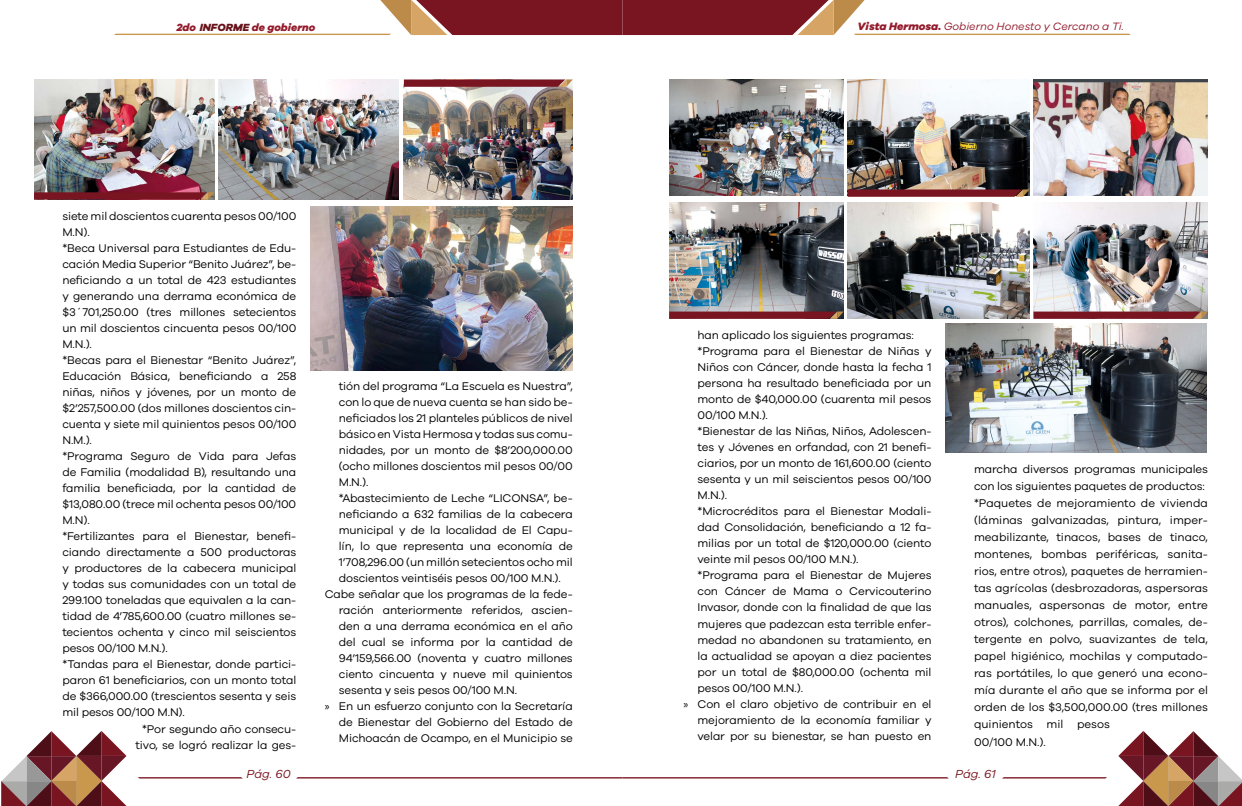
<style>
.page{position:relative;width:1242px;height:806px;background:#fff}
.page>*{position:absolute;margin:0;border:0;box-sizing:border-box;transform-origin:0 0}
.t1{font:italic 12px "Galano Grotesque";color:#791520}
.t2{font:11.5px/17.1px "Galano Grotesque";letter-spacing:-.01em;color:#000}
.t3{font:italic 11px "Galano Grotesque";color:#931a2b}
.t4{font:italic 800 10.7px "Galano Grotesque";color:#931a2b}
.s1{color:#671119}
.s2{font-weight:800}
.s3{font-family:"Myriad Pro"}
</style>
<div class="page">
<svg style="left:1px;top:731px;width:125px;height:75px"></svg>
<svg style="left:138px;top:777px;width:104px;height:1px"></svg>
<svg style="left:114px;top:0;width:1016px;height:35px"></svg>
<svg style="left:1118px;top:731px;width:124px;height:74px"></svg>
<svg style="left:1002px;top:777px;width:105px;height:1px"></svg>
<svg style="left:296px;top:777px;width:652px;height:1px"></svg>
<img style="left:34px;top:79px;width:180px;height:121px">
<img style="left:219px;top:79px;width:180px;height:121px">
<img style="left:404px;top:87px;width:169px;height:113px">
<img style="left:310px;top:206px;width:263px;height:164px">
<img style="left:1033px;top:79px;width:175px;height:117px">
<img style="left:669px;top:79px;width:174px;height:117px">
<img style="left:945px;top:323px;width:261px;height:129px">
<img style="left:669px;top:202px;width:174px;height:109px">
<img style="left:847px;top:202px;width:182px;height:116px">
<img style="left:1033px;top:202px;width:175px;height:109px">
<img style="left:847px;top:79px;width:182px;height:110px">
<svg style="left:404px;top:79px;width:169px;height:8px"></svg>
<svg style="left:34px;top:192px;width:180px;height:7px"></svg>
<svg style="left:847px;top:189px;width:182px;height:8px"></svg>
<svg style="left:669px;top:311px;width:174px;height:7px"></svg>
<svg style="left:1033px;top:311px;width:175px;height:7px"></svg>
<p class="t4" style="left:176px;top:20px;width:140px">2do <span class="s1">INFORME</span> de gobierno</p>
<p class="t3" style="left:857px;top:20px;width:268px"><span class="s2">Vista Hermosa.</span> Gobierno Honesto y Cercano a Ti.</p>
<p class="t2" style="left:62px;top:207px;width:235px">siete mil doscientos cuarenta pesos 00/100</p>
<p class="t2" style="left:62px;top:223px;width:29px">M.N).</p>
<p class="t2" style="left:62px;top:239px;width:235px">*Beca Universal para Estudiantes de Edu-</p>
<p class="t2" style="left:62px;top:255px;width:235px">cación Media Superior “Benito Juárez”, be-</p>
<p class="t2" style="left:62px;top:271px;width:235px">neficiando a un total de 423 estudiantes</p>
<p class="t2" style="left:62px;top:287px;width:235px">y generando una derrama económica de</p>
<p class="t2" style="left:62px;top:303px;width:235px">$3´701,250.00 (tres millones setecientos</p>
<p class="t2" style="left:62px;top:319px;width:235px">un mil doscientos cincuenta pesos 00/100</p>
<p class="t2" style="left:62px;top:335px;width:31px">M.N.).</p>
<p class="t2" style="left:62px;top:351px;width:235px">*Becas para el Bienestar “Benito Juárez”,</p>
<p class="t2" style="left:62px;top:367px;width:235px">Educación Básica, beneficiando a 258</p>
<p class="t2" style="left:62px;top:383px;width:235px">niñas, niños y jóvenes, por un monto de</p>
<p class="t2" style="left:62px;top:399px;width:235px">$2’257,500.00 (dos millones doscientos cin-</p>
<p class="t2" style="left:62px;top:415px;width:235px">cuenta y siete mil quinientos pesos 00/100</p>
<p class="t2" style="left:62px;top:431px;width:31px">N.M.).</p>
<p class="t2" style="left:62px;top:447px;width:235px">*Programa Seguro de Vida para Jefas</p>
<p class="t2" style="left:62px;top:463px;width:235px">de Familia (modalidad B), resultando una</p>
<p class="t2" style="left:62px;top:479px;width:235px">familia beneficiada, por la cantidad de</p>
<p class="t2" style="left:62px;top:495px;width:235px">$13,080.00 (trece mil ochenta pesos 00/100</p>
<p class="t2" style="left:62px;top:511px;width:29px">M.N).</p>
<p class="t2" style="left:62px;top:527px;width:235px">*Fertilizantes para el Bienestar, benefi-</p>
<p class="t2" style="left:62px;top:543px;width:235px">ciando directamente a 500 productoras</p>
<p class="t2" style="left:62px;top:559px;width:235px">y productores de la cabecera municipal</p>
<p class="t2" style="left:62px;top:575px;width:235px">y todas sus comunidades con un total de</p>
<p class="t2" style="left:62px;top:591px;width:235px">299.100 toneladas que equivalen a la can-</p>
<p class="t2" style="left:62px;top:607px;width:235px">tidad de 4’785,600.00 (cuatro millones se-</p>
<p class="t2" style="left:62px;top:623px;width:235px">tecientos ochenta y cinco mil seiscientos</p>
<p class="t2" style="left:62px;top:639px;width:107px">pesos 00/100 M.N.).</p>
<p class="t2" style="left:62px;top:655px;width:235px">*Tandas para el Bienestar, donde partici-</p>
<p class="t2" style="left:62px;top:671px;width:235px">paron 61 beneficiarios, con un monto total</p>
<p class="t2" style="left:62px;top:687px;width:235px">de $366,000.00 (trescientos sesenta y seis</p>
<p class="t2" style="left:62px;top:703px;width:124px">mil pesos 00/100 M.N).</p>
<p class="t2" style="left:142px;top:719px;width:156px">*Por segundo año consecu-</p>
<p class="t2" style="left:135px;top:735px;width:162px">tivo, se logró realizar la ges-</p>
<p class="t2" style="left:339px;top:377px;width:235px">tión del programa “La Escuela es Nuestra”,</p>
<p class="t2" style="left:339px;top:393px;width:235px">con lo que de nueva cuenta se han sido be-</p>
<p class="t2" style="left:339px;top:409px;width:235px">neficiados los 21 planteles públicos de nivel</p>
<p class="t2" style="left:339px;top:425px;width:235px">básico en Vista Hermosa y todas sus comu-</p>
<p class="t2" style="left:339px;top:441px;width:235px">nidades, por un monto de $8’200,000.00</p>
<p class="t2" style="left:339px;top:457px;width:235px">(ocho millones doscientos mil pesos 00/00</p>
<p class="t2" style="left:339px;top:473px;width:31px">M.N.).</p>
<p class="t2" style="left:339px;top:489px;width:235px">*Abastecimiento de Leche “LICONSA”, be-</p>
<p class="t2" style="left:339px;top:505px;width:235px">neficiando a 632 familias de la cabecera</p>
<p class="t2" style="left:339px;top:521px;width:235px">municipal y de la localidad de El Capu-</p>
<p class="t2" style="left:339px;top:537px;width:235px">lín, lo que representa una economía de</p>
<p class="t2" style="left:339px;top:553px;width:235px">1’708,296.00 (un millón setecientos ocho mil</p>
<p class="t2" style="left:339px;top:569px;width:223px">doscientos veintiséis pesos 00/100 M.N.).</p>
<p class="t2" style="left:325px;top:585px;width:250px">Cabe señalar que los programas de la fede-</p>
<p class="t2" style="left:339px;top:601px;width:235px">ración anteriormente referidos, ascien-</p>
<p class="t2" style="left:339px;top:617px;width:235px">den a una derrama económica en el año</p>
<p class="t2" style="left:339px;top:633px;width:235px">del cual se informa por la cantidad de</p>
<p class="t2" style="left:339px;top:649px;width:235px">94’159,566.00 (noventa y cuatro millones</p>
<p class="t2" style="left:339px;top:665px;width:235px">ciento cincuenta y nueve mil quinientos</p>
<p class="t2" style="left:339px;top:681px;width:180px">sesenta y seis pesos 00/100 M.N.</p>
<p class="t2" style="left:325px;top:697px;width:250px"><span class="s3">»</span> En un esfuerzo conjunto con la Secretaría</p>
<p class="t2" style="left:339px;top:713px;width:235px">de Bienestar del Gobierno del Estado de</p>
<p class="t2" style="left:339px;top:729px;width:235px">Michoacán de Ocampo, en el Municipio se</p>
<p class="t2" style="left:697px;top:326px;width:218px">han aplicado los siguientes programas:</p>
<p class="t2" style="left:697px;top:342px;width:235px">*Programa para el Bienestar de Niñas y</p>
<p class="t2" style="left:697px;top:358px;width:235px">Niños con Cáncer, donde hasta la fecha 1</p>
<p class="t2" style="left:697px;top:374px;width:235px">persona ha resultado beneficiada por un</p>
<p class="t2" style="left:697px;top:390px;width:235px">monto de $40,000.00 (cuarenta mil pesos</p>
<p class="t2" style="left:697px;top:406px;width:72px">00/100 M.N.).</p>
<p class="t2" style="left:697px;top:422px;width:235px">*Bienestar de las Niñas, Niños, Adolescen-</p>
<p class="t2" style="left:697px;top:438px;width:235px">tes y Jóvenes en orfandad, con 21 benefi-</p>
<p class="t2" style="left:697px;top:454px;width:235px">ciarios, por un monto de 161,600.00 (ciento</p>
<p class="t2" style="left:697px;top:470px;width:235px">sesenta y un mil seiscientos pesos 00/100</p>
<p class="t2" style="left:697px;top:486px;width:31px">M.N.).</p>
<p class="t2" style="left:697px;top:502px;width:235px">*Microcréditos para el Bienestar Modali-</p>
<p class="t2" style="left:697px;top:518px;width:235px">dad Consolidación, beneficiando a 12 fa-</p>
<p class="t2" style="left:697px;top:534px;width:235px">milias por un total de $120,000.00 (ciento</p>
<p class="t2" style="left:697px;top:550px;width:163px">veinte mil pesos 00/100 M.N.).</p>
<p class="t2" style="left:697px;top:566px;width:235px">*Programa para el Bienestar de Mujeres</p>
<p class="t2" style="left:697px;top:582px;width:235px">con Cáncer de Mama o Cervicouterino</p>
<p class="t2" style="left:697px;top:598px;width:235px">Invasor, donde con la finalidad de que las</p>
<p class="t2" style="left:697px;top:614px;width:235px">mujeres que padezcan esta terrible enfer-</p>
<p class="t2" style="left:697px;top:630px;width:235px">medad no abandonen su tratamiento, en</p>
<p class="t2" style="left:697px;top:646px;width:235px">la actualidad se apoyan a diez pacientes</p>
<p class="t2" style="left:697px;top:662px;width:235px">por un total de $80,000.00 (ochenta mil</p>
<p class="t2" style="left:697px;top:678px;width:107px">pesos 00/100 M.N.).</p>
<p class="t2" style="left:683px;top:694px;width:250px"><span class="s3">»</span> Con el claro objetivo de contribuir en el</p>
<p class="t2" style="left:697px;top:710px;width:235px">mejoramiento de la economía familiar y</p>
<p class="t2" style="left:697px;top:726px;width:235px">velar por su bienestar, se han puesto en</p>
<p class="t2" style="left:974px;top:459px;width:235px">marcha diversos programas municipales con los siguientes paquetes de productos: *Paquetes de mejoramiento de vivienda (láminas galvanizadas, pintura, imper&shy;meabilizante, tinacos, bases de tinaco, montenes, bombas periféricas, sanita&shy;rios, entre otros), paquetes de herramien&shy;tas agrícolas (desbrozadoras, aspersoras manuales, aspersonas de motor, entre otros), colchones, parrillas, comales, de&shy;tergente en polvo, suavizantes de tela, papel higiénico, mochilas y computado&shy;ras portátiles, lo que generó una econo&shy;mía durante el año que se informa por el orden de los $3,500,000.00 (tres millones quinientos mil pesos<br>00/100 M.N.).</p>
<p class="t1" style="left:246px;top:765px;width:46px">Pág. 60</p>
<p class="t1" style="left:955px;top:765px;width:42px">Pág. 61</p>
</div>
